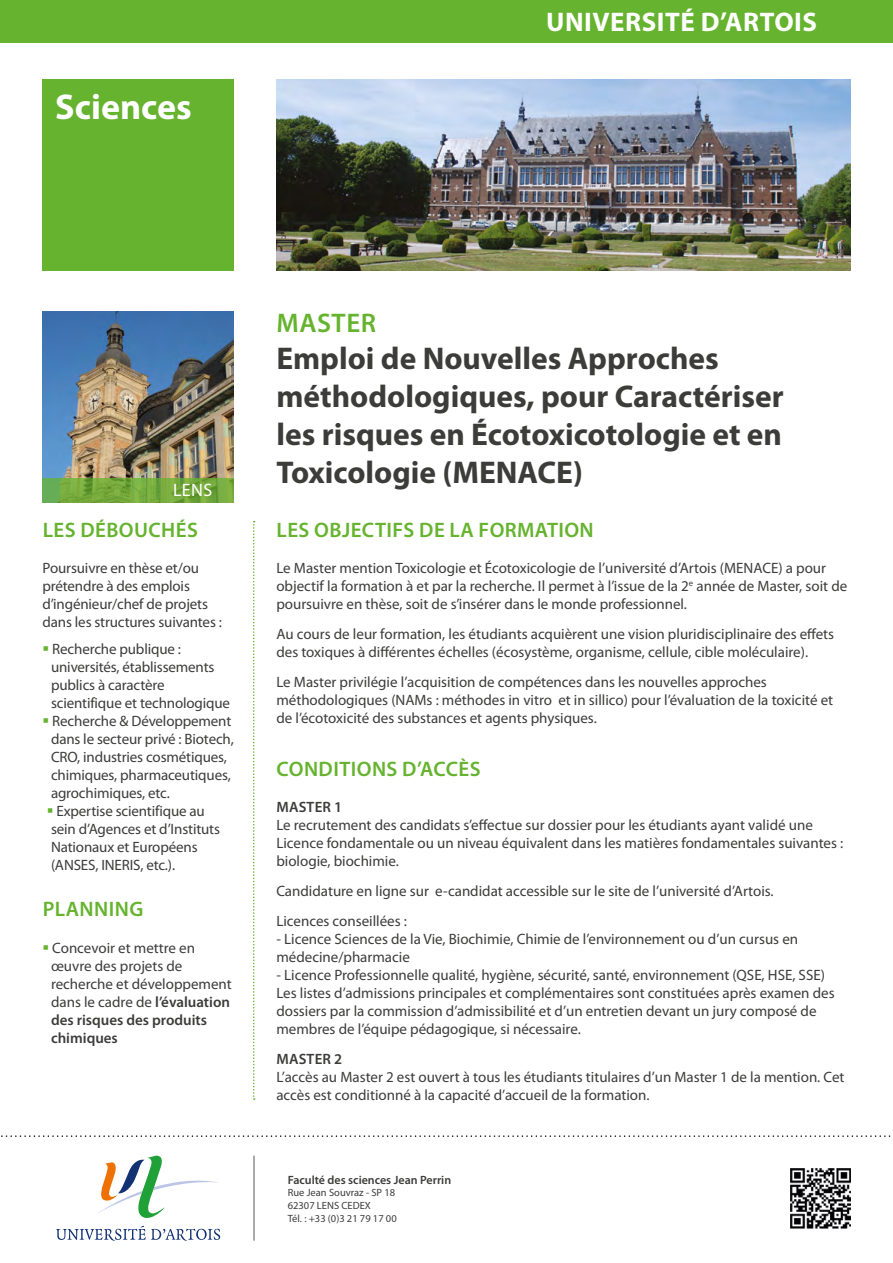
<style>
.page{position:relative;width:893px;height:1263px;background:#fff}
.page>*{position:absolute;margin:0;border:0;box-sizing:border-box;transform-origin:0 0}
.t1{font:700 36px "Myriad Pro";color:#fff}
.t2{font:700 31.5px/37.8px "Myriad Pro";color:#3c3c3b}
.t3{font:700 27px "Myriad Pro";letter-spacing:.02em;color:#fff}
.t4{font:600 27px "Myriad Pro";letter-spacing:.02em;color:#65b32e}
.t5{font:600 21px "Myriad Pro";letter-spacing:.02em;color:#65b32e}
.t6{font:18px "Myriad Pro";color:#fff}
.t7{font:15px/18px "Myriad Pro";color:#3c3c3b}
.t8{font:600 15px "Myriad Pro";letter-spacing:.01em;color:#3c3c3b}
.t9{font:600 12px "Myriad Pro";color:#3c3c3b}
.t10{font:10.5px/12.6px "Myriad Pro";color:#3c3c3b}
.s1{color:#65b32e}
.s2{font-weight:600}
</style>
<div class="page">
<svg style="left:56px;top:1226px;width:164px;height:15px"></svg>
<svg style="left:98px;top:1155px;width:120px;height:63px"></svg>
<hr style="left:254px;top:1155px;width:1px;height:86px;background:#575756">
<div style="left:43px;top:80px;width:191px;height:191px;background:#65b32e"></div>
<img style="left:43px;top:311px;width:191px;height:167px">
<img style="left:276px;top:80px;width:574px;height:191px">
<div style="left:0;top:0;width:893px;height:43px;background:#65b32e"></div>
<svg style="left:253px;top:521px;width:2px;height:579px"></svg>
<svg style="left:43px;top:478px;width:191px;height:25px;background:#72a93e"></svg>
<svg style="left:1px;top:1135px;width:890px;height:2px"></svg>
<img style="left:790px;top:1168px;width:60px;height:60px">
<h1 class="t1" style="left:55px;top:84px;width:138px">Sciences</h1>
<h3 class="t3" style="left:546px;top:5px;width:272px">UNIVERSITÉ D’ARTOIS</h3>
<p class="t6" style="left:173px;top:479px;width:41px">LENS</p>
<h3 class="t5" style="left:43px;top:516px;width:157px">LES DÉBOUCHÉS</h3>
<p class="t7" style="left:43px;top:558px;width:181px">Poursuivre en thèse et/ou prétendre à des emplois d’ingénieur/chef de projets dans les structures suivantes :</p>
<p class="t7" style="left:51px;top:639px;width:180px;text-indent:-9px"><span class="s1">▪</span> Recherche publique : universités, établissements publics à caractère scientifique et technologique</p>
<p class="t7" style="left:51px;top:711px;width:184px;text-indent:-9px"><span class="s1">▪</span> Recherche &amp; Développement dans le secteur privé : Biotech,<br>CRO, industries cosmétiques, chimiques, pharmaceutiques, agrochimiques, etc.</p>
<p class="t7" style="left:47px;top:801px;width:175px"><span class="s1">▪</span> Expertise scientifique au sein d’Agences et d’Instituts<br>Nationaux et Européens (ANSES, INERIS, etc.).</p>
<h3 class="t5" style="left:43px;top:896px;width:102px">PLANNING</h3>
<p class="t7" style="left:51px;top:939px;width:182px;text-indent:-9px"><span class="s1">▪</span> Concevoir et mettre en œuvre des projets de recherche et développement dans le cadre de <span class="s2">l’évaluation des risques des produits chimiques</span></p>
<h3 class="t4" style="left:277px;top:305px;width:101px">MASTER</h3>
<h2 class="t2" style="left:276px;top:339px;width:509px">Emploi de Nouvelles Approches méthodologiques, pour Caractériser les risques en Écotoxicotologie et en<br>Toxicologie (MENACE)</h2>
<h3 class="t5" style="left:277px;top:516px;width:319px">LES OBJECTIFS DE LA FORMATION</h3>
<p class="t7" style="left:276px;top:558px;width:572px">Le Master mention Toxicologie et Écotoxicologie de l’université d’Artois (MENACE) a pour objectif la formation à et par la recherche. Il permet à l’issue de la 2<sup>e</sup> année de Master, soit de poursuivre en thèse, soit de s’insérer dans le monde professionnel.</p>
<p class="t7" style="left:276px;top:624px;width:559px">Au cours de leur formation, les étudiants acquièrent une vision pluridisciplinaire des effets des toxiques à différentes échelles (écosystème, organisme, cellule, cible moléculaire).</p>
<p class="t7" style="left:276px;top:672px;width:558px">Le Master privilégie l’acquisition de compétences dans les nouvelles approches méthodologiques (NAMs : méthodes in vitro et in sillico) pour l’évaluation de la toxicité et de l’écotoxicité des substances et agents physiques.</p>
<h3 class="t5" style="left:277px;top:755px;width:206px">CONDITIONS D’ACCÈS</h3>
<p class="t8" style="left:277px;top:797px;width:67px">MASTER 1</p>
<p class="t7" style="left:276px;top:815px;width:568px">Le recrutement des candidats s’effectue sur dossier pour les étudiants ayant validé une<br>Licence fondamentale ou un niveau équivalent dans les matières fondamentales suivantes : biologie, biochimie.</p>
<p class="t7" style="left:276px;top:875px;width:499px;line-height:30px">Candidature en ligne sur e-candidat accessible sur le site de l’université d’Artois.<br>Licences conseillées :</p>
<p class="t7" style="left:276px;top:929px;width:523px">- Licence Sciences de la Vie, Biochimie, Chimie de l’environnement ou d’un cursus en médecine/pharmacie</p>
<p class="t7" style="left:276px;top:965px;width:560px">- Licence Professionnelle qualité, hygiène, sécurité, santé, environnement (QSE, HSE, SSE)<br>Les listes d’admissions principales et complémentaires sont constituées après examen des dossiers par la commission d’admissibilité et d’un entretien devant un jury composé de membres de l’équipe pédagogique, si nécessaire.</p>
<p class="t8" style="left:277px;top:1049px;width:67px">MASTER 2</p>
<p class="t7" style="left:276px;top:1067px;width:570px">L’accès au Master 2 est ouvert à tous les étudiants titulaires d’un Master 1 de la mention. Cet accès est conditionné à la capacité d’accueil de la formation.</p>
<p class="t9" style="left:288px;top:1172px;width:165px">Faculté des sciences Jean Perrin</p>
<p class="t10" style="left:288px;top:1186px;width:110px">Rue Jean Souvraz - SP 18<br>62307 LENS CEDEX<br>Tél. : +33 (0)3 21 79 17 00</p>
</div>
